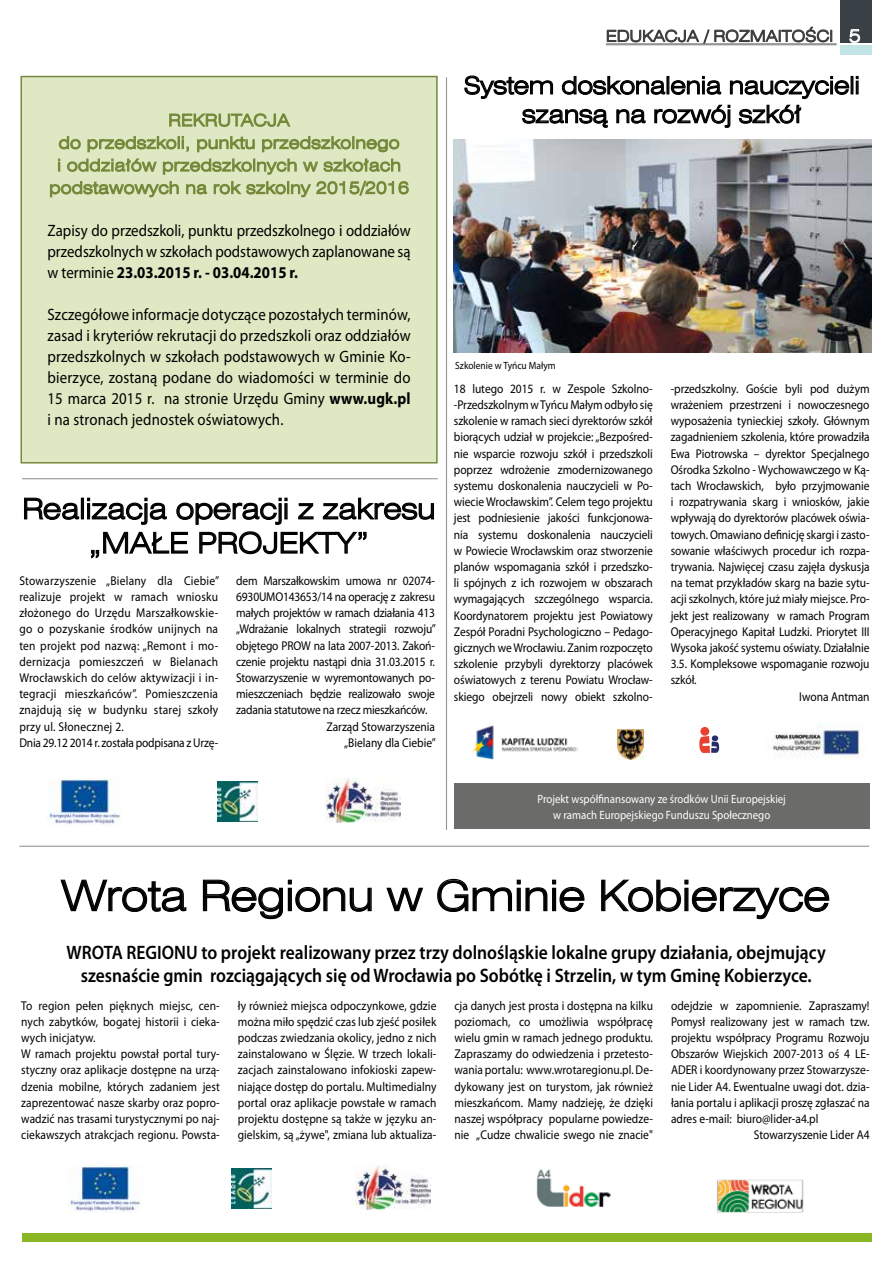
<style>
.page{position:relative;width:893px;height:1263px;background:#fff}
.page>*{position:absolute;margin:0;border:0;box-sizing:border-box;transform-origin:0 0}
.t1{font:42px "Swis 721 Lt Ex EU";letter-spacing:-.01em;color:#000}
.t2{font:28.5px/34.2px "Swis 721 Lt Ex EU";letter-spacing:-.01em;color:#000;text-align:center}
.t3{font:24px/28.8px "Swis 721 Lt Ex EU";letter-spacing:-.01em;color:#000;text-align:center}
.t4{font:600 19.5px/23.4px "Myriad Pro";color:#000;text-align:center;scale:.9 1}
.t5{font:16.5px/21px "Myriad Pro";color:#000;text-align:justify;scale:.9 1}
.t6{font:15.75px "Swis 721 Lt Ex EU";color:#3c3c3b}
.t7{font:12.75px/16.2px "Myriad Pro";letter-spacing:-.005em;color:#000;text-align:justify;scale:.9 1}
.t8{font:12.75px/16.2px "Myriad Pro";letter-spacing:.02em;color:#000;scale:.9 1}
.t9{font:12px/16.2px "Myriad Pro";color:#fff;text-align:center;scale:.9 1}
.t10{font:10.5px "Myriad Pro";color:#000;scale:.9 1}
.s1{font-size:18px;color:#fff}
.s2{font-weight:700}
</style>
<div class="page">
<div style="left:454px;top:783px;width:416px;height:46px;background:#6b6b6a"></div>
<img style="left:453px;top:139px;width:418px;height:214px">
<hr style="left:22px;top:478px;width:416px;height:1px;background:#969699">
<svg style="left:464px;top:75px;width:395px;height:53px"></svg>
<div style="left:21px;top:77px;width:416px;height:386px;background:#dee8c2"></div>
<svg style="left:50px;top:113px;width:359px;height:85px"></svg>
<div style="left:21px;top:76px;width:417px;height:387px;border:2px solid #76893b"></div>
<svg style="left:60px;top:879px;width:127px;height:33px"></svg>
<svg style="left:202px;top:879px;width:170px;height:41px"></svg>
<svg style="left:386px;top:887px;width:37px;height:25px"></svg>
<svg style="left:437px;top:878px;width:148px;height:34px"></svg>
<svg style="left:601px;top:879px;width:229px;height:41px"></svg>
<img style="left:232px;top:1168px;width:40px;height:41px">
<img style="left:536px;top:1169px;width:75px;height:38px">
<img style="left:717px;top:1179px;width:87px;height:33px">
<img style="left:355px;top:1166px;width:75px;height:43px">
<div style="left:22px;top:1233px;width:849px;height:8px;background:#88b624"></div>
<svg style="left:24px;top:497px;width:56px;height:23px"></svg>
<div style="left:81px;top:498px;width:3px;height:21px;border:1px solid #000"></div>
<svg style="left:87px;top:497px;width:347px;height:62px"></svg>
<hr style="left:19px;top:846px;width:850px;height:1px;background:#969699">
<hr style="left:446px;top:77px;width:1px;height:753px;background:#969699">
<img style="left:472px;top:725px;width:105px;height:34px">
<img style="left:618px;top:729px;width:25px;height:30px">
<svg style="left:699px;top:727px;width:20px;height:26px"></svg>
<img style="left:772px;top:723px;width:92px;height:35px">
<img style="left:48px;top:778px;width:72px;height:47px">
<img style="left:218px;top:781px;width:40px;height:41px">
<img style="left:325px;top:779px;width:76px;height:43px">
<img style="left:68px;top:1166px;width:72px;height:47px">
<div style="left:840px;top:0;width:31px;height:42px;background:#394147"></div>
<div style="left:840px;top:45px;width:31px;height:10px;background:#c3e4e6"></div>
<hr style="left:606px;top:43px;width:231px;height:2px;background:#969699">
<svg style="left:849px;top:29px;width:11px;height:14px"></svg>
<svg style="left:606px;top:26px;width:226px;height:18px"></svg>
<p class="t6" style="left:606px;top:27px;width:256px">EDUKACJA / ROZMAITOŚCI <span class="s1">5</span></p>
<h3 class="t3" style="left:464px;top:71px;width:398px">System doskonalenia nauczycieli szansą na rozwój szkół</h3>
<p class="t5" style="left:48px;top:220px;width:405px">Zapisy do przedszkoli, punktu przedszkolnego i oddziałów przedszkolnych w szkołach podstawowych zaplanowane są w terminie <span class="s2">23.03.2015 r. - 03.04.2015 r.</span></p>
<p class="t5" style="left:48px;top:304px;width:405px">Szczegółowe informacje dotyczące pozostałych terminów, zasad i kryteriów rekrutacji do przedszkoli oraz oddziałów przedszkolnych w szkołach podstawowych w Gminie Ko&shy;bierzyce, zostaną podane do wiadomości w terminie do 15 marca 2015 r. na stronie Urzędu Gminy <span class="s2">www.ugk.pl </span>i na stronach jednostek oświatowych.</p>
<h2 class="t2" style="left:22px;top:492px;width:415px">Realizacja operacji z zakresu „MAŁE PROJEKTY”</h2>
<p class="t8" style="left:19px;top:572px;width:224px">Stowarzyszenie „Bielany dla Ciebie” realizuje projekt w ramach wniosku złożonego do Urzędu Marszałkowskie&shy;go o pozyskanie środków unijnych na ten projekt pod nazwą: „Remont i mo&shy;dernizacja pomieszczeń w Bielanach Wrocławskich do celów aktywizacji i in&shy;tegracji mieszkańców”. Pomieszczenia znajdują się w budynku starej szkoły przy ul. Słonecznej 2.<br>Dnia 29.12 2014 r. została podpisana z Urzę-</p>
<p class="t7" style="left:236px;top:572px;width:222px">dem Marszałkowskim umowa nr 02074-</p>
<p class="t7" style="left:236px;top:588px;width:222px">6930UMO143653/14 na operację z zakresu</p>
<p class="t7" style="left:236px;top:604px;width:222px">małych projektów w ramach działania 413</p>
<p class="t7" style="left:236px;top:621px;width:223px">„Wdrażanie lokalnych strategii rozwoju”</p>
<p class="t7" style="left:236px;top:637px;width:222px">objętego PROW na lata 2007-2013. Zakoń-</p>
<p class="t7" style="left:236px;top:653px;width:222px">czenie projektu nastąpi dnia 31.03.2015 r.</p>
<p class="t7" style="left:236px;top:669px;width:222px">Stowarzyszenie w wyremontowanych po-</p>
<p class="t7" style="left:236px;top:685px;width:222px">mieszczeniach będzie realizowało swoje</p>
<p class="t7" style="left:236px;top:702px;width:214px">zadania statutowe na rzecz mieszkańców.</p>
<p class="t7" style="left:326px;top:718px;width:122px">Zarząd Stowarzyszenia</p>
<p class="t7" style="left:344px;top:734px;width:104px">„Bielany dla Ciebie”</p>
<p class="t10" style="left:455px;top:359px;width:113px">Szkolenie w Tyńcu Małym</p>
<p class="t7" style="left:454px;top:380px;width:222px">18 lutego 2015 r. w Zespole Szkolno--Przedszkolnym w Tyńcu Małym odbyło się szkolenie w ramach sieci dyrektorów szkół biorących udział w projekcie: „Bezpośred&shy;nie wsparcie rozwoju szkół i przedszkoli poprzez wdrożenie zmodernizowanego systemu doskonalenia nauczycieli w Po&shy;wiecie Wrocławskim”. Celem tego projektu jest podniesienie jakości funkcjonowa&shy;nia systemu doskonalenia nauczycieli w Powiecie Wrocławskim oraz stworzenie planów wspomagania szkół i przedszko&shy;li spójnych z ich rozwojem w obszarach wymagających szczególnego wsparcia.<br>Koordynatorem projektu jest Powiatowy Zespół Poradni Psychologiczno – Pedago&shy;gicznych we Wrocławiu. Zanim rozpoczęto szkolenie przybyli dyrektorzy placówek oświatowych z terenu Powiatu Wrocław&shy;skiego obejrzeli nowy obiekt szkolno-</p>
<p class="t7" style="left:671px;top:380px;width:222px">-przedszkolny. Goście byli pod dużym</p>
<p class="t7" style="left:671px;top:396px;width:222px">wrażeniem przestrzeni i nowoczesnego</p>
<p class="t7" style="left:671px;top:413px;width:222px">wyposażenia tynieckiej szkoły. Głównym</p>
<p class="t7" style="left:671px;top:429px;width:222px">zagadnieniem szkolenia, które prowadziła</p>
<p class="t7" style="left:671px;top:445px;width:222px">Ewa Piotrowska – dyrektor Specjalnego</p>
<p class="t7" style="left:671px;top:461px;width:222px">Ośrodka Szkolno - Wychowawczego w Ką-</p>
<p class="t7" style="left:671px;top:477px;width:222px">tach Wrocławskich, było przyjmowanie</p>
<p class="t7" style="left:671px;top:493px;width:222px">i rozpatrywania skarg i wniosków, jakie</p>
<p class="t7" style="left:671px;top:510px;width:222px">wpływają do dyrektorów placówek oświa-</p>
<p class="t7" style="left:671px;top:526px;width:222px">towych. Omawiano definicję skargi i zasto-</p>
<p class="t7" style="left:671px;top:542px;width:222px">sowanie właściwych procedur ich rozpa-</p>
<p class="t7" style="left:671px;top:558px;width:222px">trywania. Najwięcej czasu zajęła dyskusja</p>
<p class="t7" style="left:671px;top:574px;width:222px">na temat przykładów skarg na bazie sytu-</p>
<p class="t7" style="left:671px;top:591px;width:222px">acji szkolnych, które już miały miejsce. Pro-</p>
<p class="t7" style="left:671px;top:607px;width:222px">jekt jest realizowany w ramach Program</p>
<p class="t7" style="left:671px;top:623px;width:222px">Operacyjnego Kapitał Ludzki. Priorytet III</p>
<p class="t7" style="left:671px;top:639px;width:222px">Wysoka jakość systemu oświaty. Działalnie</p>
<p class="t7" style="left:671px;top:656px;width:222px">3.5. Kompleksowe wspomaganie rozwoju</p>
<p class="t7" style="left:671px;top:672px;width:30px">szkół.</p>
<p class="t7" style="left:799px;top:688px;width:80px">Iwona Antman</p>
<p class="t9" style="left:538px;top:790px;width:277px">Projekt współfinansowany ze środków Unii Europejskiej w ramach Europejskiego Funduszu Społecznego</p>
<h1 class="t1" style="left:61px;top:871px;width:771px">Wrota Regionu w Gminie Kobierzyce</h1>
<h3 class="t4" style="left:67px;top:940px;width:845px">WROTA REGIONU to projekt realizowany przez trzy dolnośląskie lokalne grupy działania, obejmujący szesnaście gmin rozciągających się od Wrocławia po Sobótkę i Strzelin, w tym Gminę Kobierzyce.</h3>
<p class="t7" style="left:21px;top:997px;width:222px;text-align:left">To region pełen pięknych miejsc, cen&shy;nych zabytków, bogatej historii i cieka&shy;wych inicjatyw.<br>W ramach projektu powstał portal tury&shy;styczny oraz aplikacje dostępne na urzą&shy;dzenia mobilne, których zadaniem jest zaprezentować nasze skarby oraz popro&shy;wadzić nas trasami turystycznymi po naj&shy;ciekawszych atrakcjach regionu. Powsta-</p>
<p class="t7" style="left:238px;top:997px;width:222px">ły również miejsca odpoczynkowe, gdzie można miło spędzić czas lub zjeść posiłek podczas zwiedzania okolicy, jedno z nich zainstalowano w Ślęzie. W trzech lokali&shy;zacjach zainstalowano infokioski zapew&shy;niające dostęp do portalu. Multimedialny portal oraz aplikacje powstałe w ramach projektu dostępne są także w języku an&shy;gielskim, są „żywe", zmiana lub aktualiza-</p>
<p class="t7" style="left:454px;top:997px;width:222px">cja danych jest prosta i dostępna na kilku poziomach, co umożliwia współpracę wielu gmin w ramach jednego produktu.<br>Zapraszamy do odwiedzenia i przetesto&shy;wania portalu: www.wrotaregionu.pl. De&shy;dykowany jest on turystom, jak również mieszkańcom. Mamy nadzieję, że dzięki naszej współpracy popularne powiedze&shy;nie „Cudze chwalicie swego nie znacie"</p>
<p class="t7" style="left:671px;top:997px;width:222px">odejdzie w zapomnienie. Zapraszamy!</p>
<p class="t7" style="left:671px;top:1013px;width:222px">Pomysł realizowany jest w ramach tzw.</p>
<p class="t7" style="left:671px;top:1029px;width:222px">projektu współpracy Programu Rozwoju</p>
<p class="t7" style="left:671px;top:1046px;width:222px">Obszarów Wiejskich 2007-2013 oś 4 LE-</p>
<p class="t7" style="left:671px;top:1062px;width:222px">ADER i koordynowany przez Stowarzysze-</p>
<p class="t7" style="left:671px;top:1078px;width:222px">nie Lider A4. Ewentualne uwagi dot. dzia-</p>
<p class="t7" style="left:671px;top:1094px;width:222px">łania portalu i aplikacji proszę zgłaszać na</p>
<p class="t7" style="left:671px;top:1110px;width:165px">adres e-mail: biuro@lider-a4.pl</p>
<p class="t7" style="left:754px;top:1127px;width:130px">Stowarzyszenie Lider A4</p>
</div>
